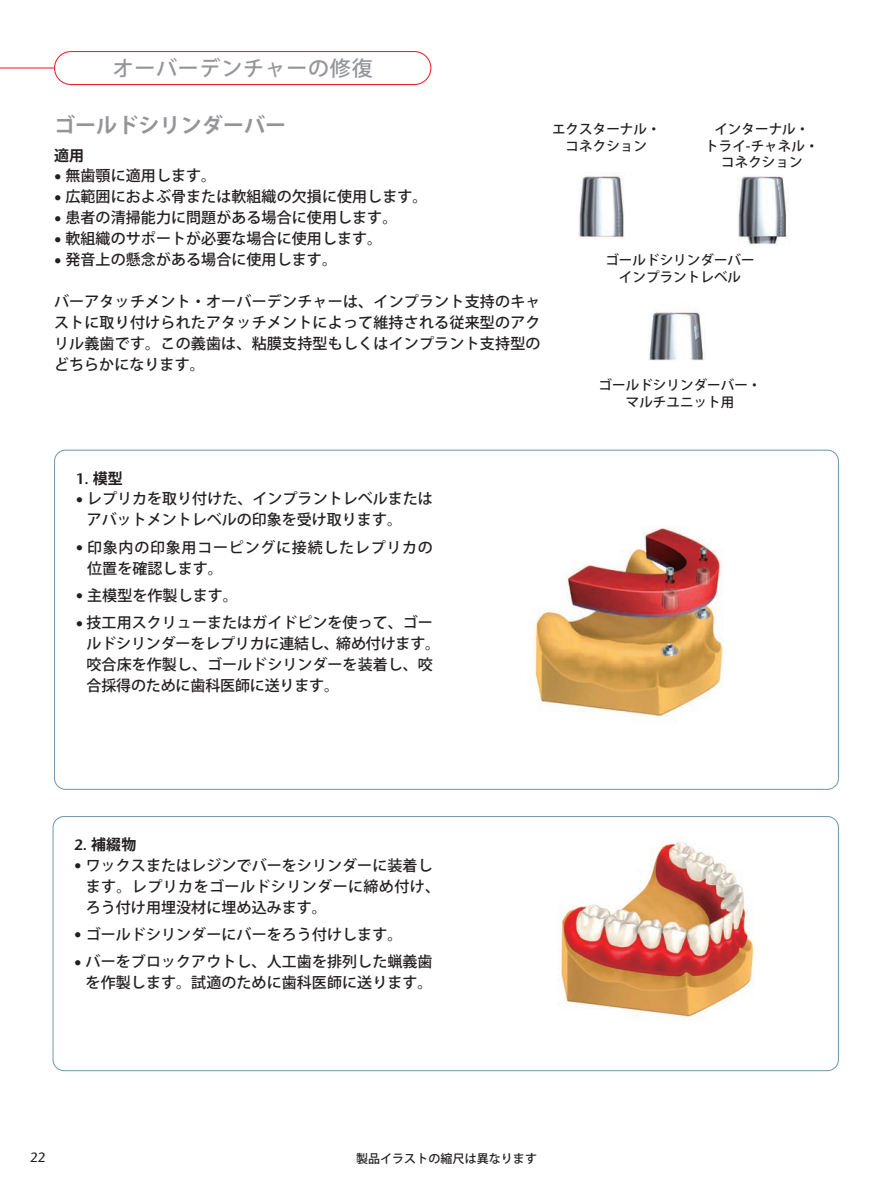
<style>
.page{position:relative;width:893px;height:1191px;background:#fff}
.page>*{position:absolute;margin:0;border:0;box-sizing:border-box;transform-origin:0 0}
.t1{font:500 21px "Koz Go Pro";letter-spacing:.035em;color:#939598}
.t2{font:700 21px "Koz Go Pro";letter-spacing:.005em;color:#939598}
.t3{font:500 15px/21px "Koz Go Pro";letter-spacing:.005em;color:#231f20}
.t4{font:500 15px/21px "Koz Go Pro";letter-spacing:.05em;color:#231f20}
.t5{font:700 15px "Koz Go Pro";color:#231f20}
.t6{font:600 15px "Stone Sans";color:#231f20}
.t7{font:500 13.5px/16.5px "Koz Go Pro";letter-spacing:.005em;color:#231f20;text-align:center}
.t8{font:13.5px "Stone Sans";color:#231f20}
.t9{font:500 12px "Koz Go Pro";letter-spacing:.005em;color:#231f20}
.s1{font-family:"Stone Sans";font-weight:400}
.s2{font-family:"Koz Go Pro";font-weight:700}
.s3{font-family:"Stone Sans";font-weight:600}
</style>
<div class="page">
<hr style="left:0;top:67px;width:56px;height:1px;background:#ee1b2d">
<svg style="left:54px;top:51px;width:377px;height:34px"></svg>
<svg style="left:54px;top:449px;width:785px;height:341px"></svg>
<img style="left:527px;top:493px;width:232px;height:235px">
<svg style="left:52px;top:816px;width:787px;height:255px"></svg>
<div style="left:534px;top:836px;width:280px;height:206px;background:#fff"></div>
<img style="left:561px;top:838px;width:193px;height:181px">
<img style="left:578px;top:175px;width:46px;height:63px">
<img style="left:738px;top:175px;width:51px;height:70px">
<img style="left:648px;top:311px;width:57px;height:50px">
<h1 class="t1" style="left:113px;top:55px;width:261px">オーバーデンチャーの修復</h1>
<h1 class="t2" style="left:54px;top:112px;width:234px">ゴールドシリンダーバー</h1>
<p class="t5" style="left:54px;top:145px;width:32px">適用</p>
<p class="t3" style="left:54px;top:166px;width:164px"><span class="s1">•</span> 無歯顎に適用します。</p>
<p class="t3" style="left:54px;top:187px;width:375px"><span class="s1">•</span> 広範囲におよぶ骨または軟組織の欠損に使用します。</p>
<p class="t3" style="left:54px;top:208px;width:345px"><span class="s1">•</span> 患者の清掃能力に問題がある場合に使用します。</p>
<p class="t3" style="left:54px;top:229px;width:330px"><span class="s1">•</span> 軟組織のサポートが必要な場合に使用します。</p>
<p class="t3" style="left:54px;top:250px;width:284px"><span class="s1">•</span> 発音上の懸念がある場合に使用します。</p>
<p class="t3" style="left:54px;top:292px;width:488px;text-align:justify">バーアタッチメント・オーバーデンチャーは、インプラント支持のキャストに取り付けられたアタッチメントによって維持される従来型のアクリル義歯です。この義歯は、粘膜支持型もしくはインプラント支持型のどちらかになります。</p>
<p class="t7" style="left:552px;top:122px;width:110px">エクスターナル・コネクション</p>
<p class="t7" style="left:705px;top:122px;width:115px">インターナル・<br>トライ-チャネル・コネクション</p>
<p class="t7" style="left:605px;top:253px;width:151px">ゴールドシリンダーバーインプラントレベル</p>
<p class="t7" style="left:599px;top:377px;width:164px">ゴールドシリンダーバー・マルチユニット用</p>
<p class="t6" style="left:76px;top:472px;width:49px">1. <span class="s2">模型</span></p>
<p class="t3" style="left:87px;top:489px;width:347px;text-indent:-11px"><span class="s1">•</span> レプリカを取り付けた、インプラントレベルまたはアバットメントレベルの印象を受け取ります。</p>
<p class="t4" style="left:87px;top:537px;width:347px;text-indent:-11px"><span class="s1">•</span> 印象内の印象用コーピングに接続したレプリカの位置を確認します。</p>
<p class="t3" style="left:76px;top:586px;width:164px"><span class="s1">•</span> 主模型を作製します。</p>
<p class="t3" style="left:87px;top:613px;width:355px;text-indent:-11px"><span class="s1">•</span> 技工用スクリューまたはガイドピンを使って、ゴールドシリンダーをレプリカに連結し、締め付けます。咬合床を作製し、ゴールドシリンダーを装着し、咬合採得のために歯科医師に送ります。</p>
<p class="t5" style="left:74px;top:835px;width:64px"><span class="s3">2.</span> 補綴物</p>
<p class="t3" style="left:86px;top:855px;width:356px;text-indent:-11px"><span class="s1">•</span> ワックスまたはレジンでバーをシリンダーに装着します。レプリカをゴールドシリンダーに締め付け、ろう付け用埋没材に埋め込みます。</p>
<p class="t3" style="left:74px;top:924px;width:330px"><span class="s1">•</span> ゴールドシリンダーにバーをろう付けします。</p>
<p class="t3" style="left:74px;top:952px;width:360px;text-align:right"><span class="s1">•</span> バーをブロックアウトし、人工歯を排列した蝋義歯を作製します。試適のために歯科医師に送ります。</p>
<p class="t8" style="left:30px;top:1152px;width:17px">22</p>
<p class="t9" style="left:356px;top:1150px;width:183px">製品イラストの縮尺は異なります</p>
</div>
